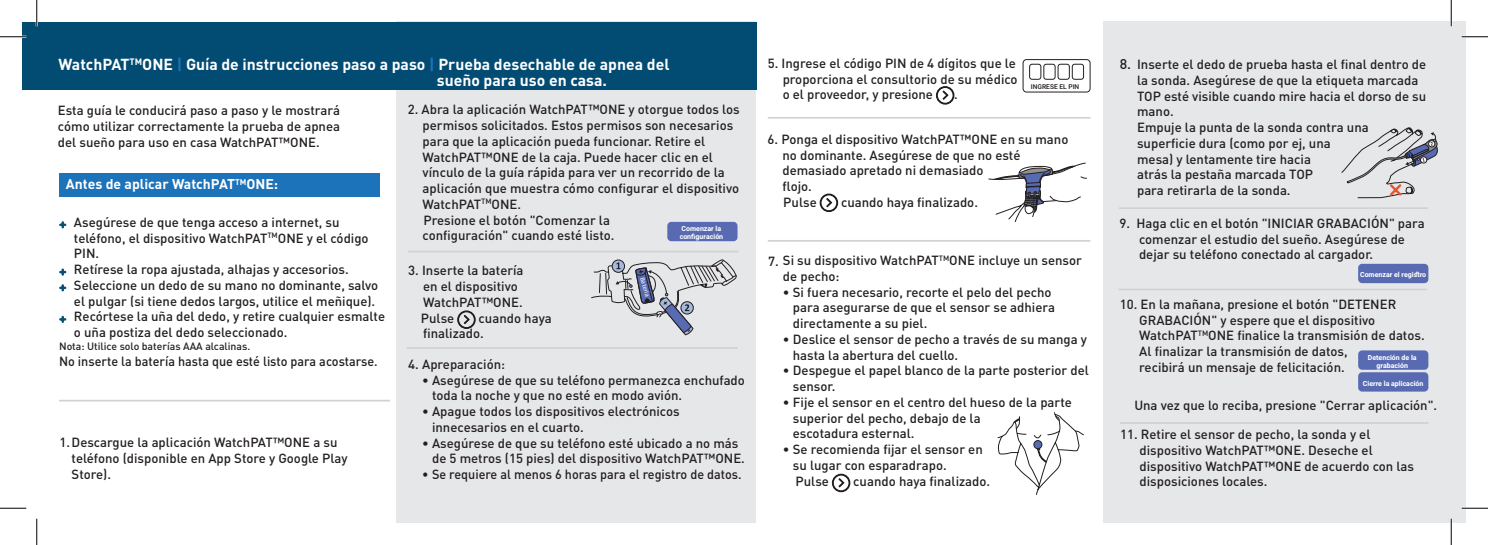
<style>
.page{position:relative;width:1488px;height:545px;background:#fff}
.page>*{position:absolute;margin:0;border:0;box-sizing:border-box;transform-origin:0 0}
.t1{font:700 15.75px/15.8px "DINOT";color:#fff}
.text{font:700 14px "DINOT";color:#fff}
.bullet{font:500 13.12px/15.8px "DINOT";color:#231f20}
.text-2{font:500 13.12px/15.8px "DINOT";color:#231f20}
.text-3{font:500 13.12px "DINOT";color:#231f20;scale:.96 1}
.bullet-2{font:500 13.12px "DINOT";color:#231f20;scale:.96 1}
.text-4{font:500 10.5px "DINOT";color:#231f20}
.t2{font:700 7px/8.4px "Heebo";color:#fff}
.t3{font:6.83px "Calibri";color:#fff}
.t4{font:500 6.65px "Heebo";color:#231f20}
.s1{color:#1d73ba}
.s2{font-size:14px}
</style>
<div class="page">
<div style="left:1103px;top:22px;width:362px;height:501px;background:#e6e7e9"></div>
<div style="left:396px;top:22px;width:360px;height:501px;background:#e6e7e9"></div>
<div style="left:22px;top:22px;width:734px;height:67px;background:#024b73"></div>
<div style="left:59px;top:173px;width:321px;height:23px;background:#1d73ba"></div>
<svg style="left:60px;top:222px;width:5px;height:5px"></svg>
<svg style="left:60px;top:270px;width:5px;height:4px"></svg>
<svg style="left:60px;top:285px;width:5px;height:5px"></svg>
<svg style="left:60px;top:317px;width:5px;height:5px"></svg>
<svg style="left:819px;top:193px;width:19px;height:19px"></svg>
<svg style="left:988px;top:162px;width:98px;height:60px"></svg>
<svg style="left:936px;top:86px;width:18px;height:19px"></svg>
<svg style="left:457px;top:310px;width:18px;height:19px"></svg>
<svg style="left:591px;top:259px;width:146px;height:77px"></svg>
<hr style="left:59px;top:400px;width:331px;height:1px;background:#d1d2d4">
<hr style="left:407px;top:347px;width:330px;height:2px;background:#d1d2d4">
<hr style="left:1119px;top:207px;width:308px;height:2px;background:#d1d2d4">
<hr style="left:767px;top:240px;width:323px;height:2px;background:#d1d2d4">
<hr style="left:767px;top:117px;width:323px;height:2px;background:#d1d2d4">
<hr style="left:1118px;top:289px;width:308px;height:1px;background:#d1d2d4">
<hr style="left:1120px;top:422px;width:308px;height:2px;background:#d1d2d4">
<hr style="left:408px;top:251px;width:330px;height:1px;background:#d1d2d4">
<svg style="left:1341px;top:127px;width:97px;height:71px"></svg>
<svg style="left:832px;top:474px;width:18px;height:18px"></svg>
<div style="left:667px;top:222px;width:70px;height:19px;background:#586bb2;border-radius:4px"></div>
<div style="left:1358px;top:264px;width:70px;height:19px;background:#586bb2;border-radius:4px"></div>
<div style="left:1358px;top:350px;width:70px;height:20px;background:#586bb2;border-radius:4px"></div>
<div style="left:1358px;top:372px;width:70px;height:19px;background:#586bb2;border-radius:4px"></div>
<div style="left:1022px;top:59px;width:68px;height:33px;border:1px solid #231f20;border-radius:4px"></div>
<div style="left:1029px;top:64px;width:12px;height:16px;border:1px solid #231f20;border-radius:2px"></div>
<div style="left:1043px;top:64px;width:12px;height:16px;border:1px solid #231f20;border-radius:2px"></div>
<div style="left:1057px;top:64px;width:12px;height:16px;border:1px solid #231f20;border-radius:2px"></div>
<div style="left:1071px;top:64px;width:12px;height:16px;border:1px solid #231f20;border-radius:2px"></div>
<svg style="left:997px;top:412px;width:87px;height:83px"></svg>
<hr style="left:0;top:36px;width:26px;height:2px;background:#fff">
<hr style="left:1461px;top:36px;width:26px;height:2px;background:#fff">
<hr style="left:1461px;top:507px;width:26px;height:2px;background:#fff">
<hr style="left:1449px;top:0;width:3px;height:26px;background:#fff">
<hr style="left:1449px;top:519px;width:3px;height:26px;background:#fff">
<svg style="left:0;top:36px;width:26px;height:1px"></svg>
<svg style="left:1461px;top:36px;width:26px;height:1px"></svg>
<svg style="left:0;top:508px;width:26px;height:1px"></svg>
<svg style="left:1461px;top:508px;width:26px;height:1px"></svg>
<svg style="left:36px;top:0;width:2px;height:27px"></svg>
<svg style="left:36px;top:519px;width:1px;height:26px"></svg>
<svg style="left:1450px;top:0;width:1px;height:26px"></svg>
<svg style="left:1450px;top:519px;width:1px;height:26px"></svg>
<p class="t1" style="left:437px;top:56px;width:234px;text-indent:-378px">WatchPAT<sup>TM</sup>ONE <span class="s1">|</span> Guía de instrucciones paso a paso <span class="s1">|</span> Prueba desechable de apnea del sueño para uso en casa.</p>
<p class="text-2" style="left:58px;top:102px;width:284px;text-align:justify">Esta guía le conducirá paso a paso y le mostrará cómo utilizar correctamente la prueba de apnea del sueño para uso en casa WatchPAT™ONE.</p>
<p class="text" style="left:66px;top:175px;width:214px">Antes de aplicar WatchPAT<sup>TM</sup>ONE:</p>
<p class="text-2" style="left:74px;top:214px;width:296px">Asegúrese de que tenga acceso a internet, su teléfono, el dispositivo WatchPAT<sup>TM</sup>ONE y el código<br>PIN.</p>
<p class="text-2" style="left:74px;top:261px;width:276px">Retírese la ropa ajustada, alhajas y accesorios.</p>
<p class="text-2" style="left:74px;top:277px;width:306px">Seleccione un dedo de su mano no dominante, salvo el pulgar (si tiene dedos largos, utilice el meñique).</p>
<p class="text-2" style="left:74px;top:308px;width:313px">Recórtese la uña del dedo, y retire cualquier esmalte o uña postiza del dedo seleccionado.</p>
<p class="text-4" style="left:59px;top:339px;width:193px">Nota: Utilice solo baterías AAA alcalinas.</p>
<p class="text-3" style="left:59px;top:352px;width:333px">No inserte la batería hasta que esté listo para acostarse.</p>
<p class="bullet" style="left:422px;top:101px;width:318px;text-indent:-15px">2. Abra la aplicación WatchPAT™ONE y otorgue todos los permisos solicitados. Estos permisos son necesarios para que la aplicación pueda funcionar. Retire el WatchPAT™ONE de la caja. Puede hacer clic en el vínculo de la guía rápida para ver un recorrido de la aplicación que muestra cómo configurar el dispositivo WatchPAT<sup>TM</sup>ONE.</p>
<p class="bullet" style="left:422px;top:211px;width:193px">Presione el botón "Comenzar la configuración" cuando esté listo.</p>
<p class="t2" style="left:679px;top:224px;width:45px">Comenzar la configuración</p>
<p class="bullet" style="left:423px;top:262px;width:102px;text-indent:-15px">3. Inserte la batería en el dispositivo<br>WatchPAT™ONE.</p>
<p class="bullet" style="left:421px;top:309px;width:35px">Pulse</p>
<p class="t3" style="left:647px;top:276px;width:21px;rotate:74deg">Batería</p>
<p class="bullet" style="left:423px;top:309px;width:130px;text-indent:55px">cuando haya finalizado.</p>
<p class="bullet" style="left:408px;top:356px;width:98px">4. Apreparación:</p>
<p class="bullet" style="left:432px;top:371px;width:314px;text-indent:-10px">• Asegúrese de que su teléfono permanezca enchufado toda la noche y que no esté en modo avión.</p>
<p class="bullet" style="left:432px;top:403px;width:249px;text-indent:-10px">• Apague todos los dispositivos electrónicos innecesarios en el cuarto.</p>
<p class="bullet" style="left:432px;top:434px;width:314px;text-indent:-10px">• Asegúrese de que su teléfono esté ubicado a no más de 5 metros (15 pies) del dispositivo WatchPAT™ONE.</p>
<p class="bullet-2" style="left:422px;top:465px;width:334px">• Se requiere al menos 6 horas para el registro de datos.</p>
<p class="bullet" style="left:72px;top:434px;width:277px;text-indent:-12px">1.Descargue la aplicación WatchPAT™ONE a su teléfono (disponible en App Store y Google Play<br>Store).</p>
<p class="bullet" style="left:782px;top:55px;width:236px;text-indent:-15px">5. Ingrese el código PIN de 4 dígitos que le proporciona el consultorio de su médico o el proveedor, y presione</p>
<p class="bullet" style="left:954px;top:86px;width:5px">.</p>
<p class="t4" style="left:1031px;top:82px;width:50px">INGRESE EL PIN</p>
<p class="bullet" style="left:782px;top:131px;width:287px;text-indent:-15px">6. Ponga el dispositivo WatchPAT™ONE en su mano no dominante. Asegúrese de que no esté demasiado apretado ni demasiado<br>flojo.</p>
<p class="bullet" style="left:783px;top:194px;width:35px">Pulse</p>
<p class="bullet" style="left:841px;top:194px;width:138px">cuando haya finalizado.</p>
<p class="bullet" style="left:783px;top:252px;width:300px;text-indent:-15px">7. Si su dispositivo WatchPAT<sup>TM</sup>ONE incluye un sensor de pecho:</p>
<p class="bullet" style="left:793px;top:283px;width:264px;text-indent:-10px">• Si fuera necesario, recorte el pelo del pecho para asegurarse de que el sensor se adhiera directamente a su piel.</p>
<p class="bullet" style="left:793px;top:331px;width:295px;text-indent:-10px">• Deslice el sensor de pecho a través de su manga y hasta la abertura del cuello.</p>
<p class="bullet" style="left:793px;top:362px;width:297px;text-indent:-10px">• Despegue el papel blanco de la parte posterior del sensor.</p>
<p class="bullet" style="left:793px;top:394px;width:280px;text-indent:-10px">• Fije el sensor en el centro del hueso de la parte superior del pecho, debajo de la<br>escotadura esternal.</p>
<p class="bullet" style="left:793px;top:441px;width:191px;text-indent:-10px">• Se recomienda fijar el sensor en su lugar con esparadrapo.</p>
<p class="bullet" style="left:795px;top:472px;width:35px">Pulse</p>
<p class="bullet" style="left:853px;top:472px;width:138px">cuando haya finalizado.</p>
<p class="bullet" style="left:1119px;top:56px;width:308px"><span class="s2">8.</span> Inserte el dedo de prueba hasta el final dentro de</p>
<p class="bullet" style="left:1137px;top:72px;width:291px">la sonda. Asegúrese de que la etiqueta marcada<br>TOP esté visible cuando mire hacia el dorso de su mano.</p>
<p class="bullet" style="left:1137px;top:119px;width:233px">Empuje la punta de la sonda contra una superficie dura (como por ej, una mesa) y lentamente tire hacia<br>atrás la pestaña marcada TOP<br>para retirarla de la sonda.</p>
<p class="bullet" style="left:1139px;top:215px;width:287px;text-indent:-19px">9. Haga clic en el botón "INICIAR GRABACIÓN" para comenzar el estudio del sueño. Asegúrese de dejar su teléfono conectado al cargador.</p>
<p class="bullet" style="left:1139px;top:296px;width:287px;text-indent:-19px">10. En la mañana, presione el botón "DETENER GRABACIÓN" y espere que el dispositivo WatchPAT<sup>TM</sup>ONE finalice la transmisión de datos.<br>Al finalizar la transmisión de datos,<br>recibirá un mensaje de felicitación.</p>
<p class="bullet" style="left:1134px;top:396px;width:304px">Una vez que lo reciba, presione "Cerrar aplicación".</p>
<p class="t2" style="left:1359px;top:270px;width:68px">Comenzar el registro</p>
<p class="t2" style="left:1367px;top:353px;width:50px;text-align:center">Detención de la grabación</p>
<p class="t2" style="left:1362px;top:379px;width:62px">Cierre la aplicación</p>
<p class="bullet" style="left:1139px;top:426px;width:276px;text-indent:-19px">11. Retire el sensor de pecho, la sonda y el dispositivo WatchPAT™ONE. Deseche el dispositivo WatchPAT™ONE de acuerdo con las disposiciones locales.</p>
</div>
